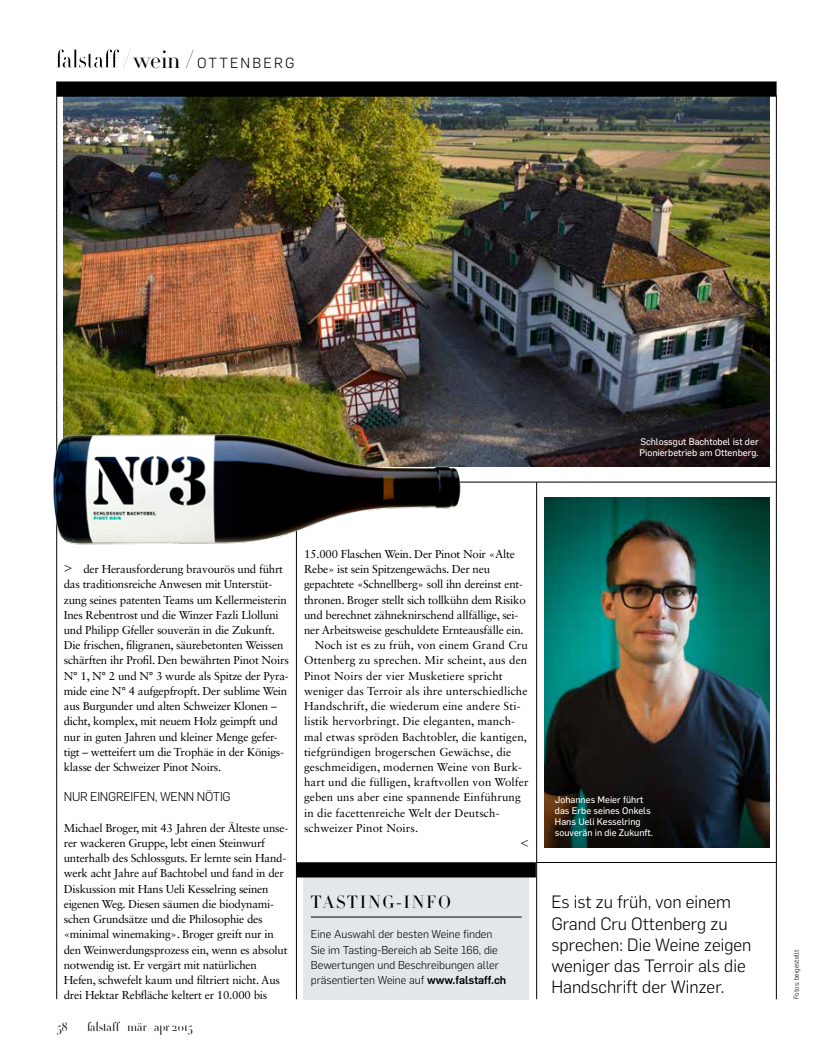
<style>
.page{position:relative;width:826px;height:1063px;background:#fff}
.page>*{position:absolute;margin:0;border:0;box-sizing:border-box;transform-origin:0 0}
.t1{font:300 17.5px/21.2px "Flama";color:#000}
.t2{font:300 17.5px "HTF Didot L24";letter-spacing:.1em;color:#000}
.t3{font:300 15px "Flama";color:#000}
.t4{font:300 14.38px "Flama";letter-spacing:.15em;color:#000}
.t5{font:300 12.5px "Flama";letter-spacing:-.02em;color:#000}
.t6{font:300 12.5px "HTF Didot L96";letter-spacing:.01em;color:#000}
.t7{font:11.5px/15.2px "Sabon LT Std";letter-spacing:-.02em;color:#000}
.t8{font:11.5px "Sabon LT Std";letter-spacing:.01em;color:#000}
.t9{font:300 11.25px/15.2px "Flama";color:#000}
.t10{font:9.38px/11.2px "Flama Basic";color:#fff}
.t11{font:300 6.88px "Flama";color:#000}
.s1{font-family:"HTF Didot L24";font-size:24px}
.s2{font-weight:500}
</style>
<div class="page">
<img style="left:64px;top:97px;width:705px;height:370px">
<img style="left:544px;top:497px;width:225px;height:350px">
<hr style="left:56px;top:81px;width:1px;height:918px;background:#000">
<svg style="left:56px;top:49px;width:75px;height:19px"></svg>
<div style="left:57px;top:81px;width:719px;height:16px;background:#000"></div>
<hr style="left:776px;top:95px;width:1px;height:904px;background:#000">
<hr style="left:296px;top:518px;width:1px;height:481px;background:#000">
<hr style="left:536px;top:482px;width:1px;height:517px;background:#000">
<hr style="left:57px;top:482px;width:719px;height:1px;background:#000">
<hr style="left:536px;top:862px;width:240px;height:1px;background:#000">
<img style="left:53px;top:430px;width:415px;height:117px">
<div style="left:304px;top:877px;width:225px;height:122px;background:#e2e7e9"></div>
<div style="left:296px;top:862px;width:240px;height:15px;background:#000"></div>
<hr style="left:311px;top:917px;width:211px;height:1px;background:#000">
<p class="t4" style="left:134px;top:53px;width:162px"><span class="s1">WEIN/</span> ottenberg</p>
<p class="t10" style="left:639px;top:435px;width:121px">Schlossgut Bachtobel ist der<br>Pionierbetrieb am Ottenberg.</p>
<p class="t7" style="left:64px;top:561px;width:226px;text-indent:20px">der Herausforderung bravourös und führt das traditionsreiche Anwesen mit Unterstüt&shy;zung seines patenten Teams um Kellermeisterin Ines Rebentrost und die Winzer Fazli Llolluni und Philipp Gfeller souverän in die Zukunft.<br>Die frischen, filigranen, säurebetonten Weissen schärften ihr Profil. Den bewährten Pinot Noirs N° 1, N° 2 und N° 3 wurde als Spitze der Pyra&shy;mide eine N° 4 aufgepfropft. Der sublime Wein aus Burgunder und alten Schweizer Klonen – dicht, komplex, mit neuem Holz geimpft und nur in guten Jahren und kleiner Menge gefer&shy;tigt – wetteifert um die Trophäe in der Königs&shy;klasse der Schweizer Pinot Noirs.</p>
<p class="t5" style="left:64px;top:789px;width:168px">nur eingreifen, wenn nötig</p>
<p class="t7" style="left:64px;top:820px;width:226px">Michael Broger, mit 43 Jahren der Älteste unse&shy;rer wackeren Gruppe, lebt einen Steinwurf unterhalb des Schlossguts. Er lernte sein Hand&shy;werk acht Jahre auf Bachtobel und fand in der Diskussion mit Hans Ueli Kesselring seinen eigenen Weg. Diesen säumen die biodynami&shy;schen Grundsätze und die Philosophie des «minimal winemaking». Broger greift nur in den Weinwerdungsprozess ein, wenn es absolut notwendig ist. Er vergärt mit natürlichen Hefen, schwefelt kaum und filtriert nicht. Aus drei Hektar Rebfläche keltert er 10.000 bis</p>
<h2 class="t3" style="left:64px;top:557px;width:10px">&gt;</h2>
<p class="t6" style="left:57px;top:1018px;width:13px">58</p>
<p class="t6" style="left:87px;top:1018px;width:107px">falstaff mär–apr 2015</p>
<p class="t7" style="left:304px;top:546px;width:212px">15.000 Flaschen Wein. Der Pinot Noir «Alte</p>
<p class="t7" style="left:304px;top:561px;width:187px">Rebe» ist sein Spitzengewächs. Der neu</p>
<p class="t7" style="left:304px;top:577px;width:220px">gepachtete «Schnellberg» soll ihn dereinst ent-</p>
<p class="t7" style="left:304px;top:592px;width:223px">thronen. Broger stellt sich tollkühn dem Risiko</p>
<p class="t7" style="left:304px;top:607px;width:216px">und berechnet zähneknirschend allfällige, sei-</p>
<p class="t7" style="left:304px;top:622px;width:221px">ner Arbeitsweise geschuldete Ernteausfälle ein.</p>
<p class="t8" style="left:315px;top:638px;width:215px">Noch ist es zu früh, von einem Grand Cru</p>
<p class="t8" style="left:304px;top:654px;width:225px">Ottenberg zu sprechen. Mir scheint, aus den</p>
<p class="t8" style="left:304px;top:669px;width:200px">Pinot Noirs der vier Musketiere spricht</p>
<p class="t8" style="left:304px;top:684px;width:225px">weniger das Terroir als ihre unterschiedliche</p>
<p class="t8" style="left:304px;top:699px;width:218px">Handschrift, die wiederum eine andere Sti-</p>
<p class="t8" style="left:304px;top:714px;width:212px">listik hervorbringt. Die eleganten, manch-</p>
<p class="t8" style="left:304px;top:730px;width:224px">mal etwas spröden Bachtobler, die kantigen,</p>
<p class="t8" style="left:304px;top:745px;width:209px">tiefgründigen brogerschen Gewächse, die</p>
<p class="t8" style="left:304px;top:760px;width:219px">geschmeidigen, modernen Weine von Burk-</p>
<p class="t8" style="left:304px;top:775px;width:226px">hart und die fülligen, kraftvollen von Wolfer</p>
<p class="t8" style="left:304px;top:791px;width:218px">geben uns aber eine spannende Einführung</p>
<p class="t8" style="left:304px;top:806px;width:197px">in die facettenreiche Welt der Deutsch-</p>
<p class="t8" style="left:304px;top:821px;width:116px">schweizer Pinot Noirs.</p>
<h2 class="t3" style="left:520px;top:833px;width:10px">&lt;</h2>
<h1 class="t2" style="left:311px;top:889px;width:142px">TASTING-INFO</h1>
<p class="t9" style="left:311px;top:926px;width:197px">Eine Auswahl der besten Weine finden Sie im Tasting-Bereich ab Seite 166, die -Bewertungen und Beschreibungen aller präsentierten Weine auf <span class="s2">www.falstaff.ch</span></p>
<p class="t10" style="left:555px;top:793px;width:100px">Johannes Meier führt das Erbe seines Onkels<br>Hans Ueli Kesselring souverän in die Zukunft.</p>
<h1 class="t1" style="left:551px;top:891px;width:202px">Es ist zu früh, von einem<br>Grand Cru Ottenberg zu sprechen: Die Weine zeigen weniger das Terroir als die<br>Handschrift der Winzer.</h1>
<p class="t11" style="left:792px;top:999px;width:51px;rotate:-90deg">Fotos: beigestellt</p>
</div>
